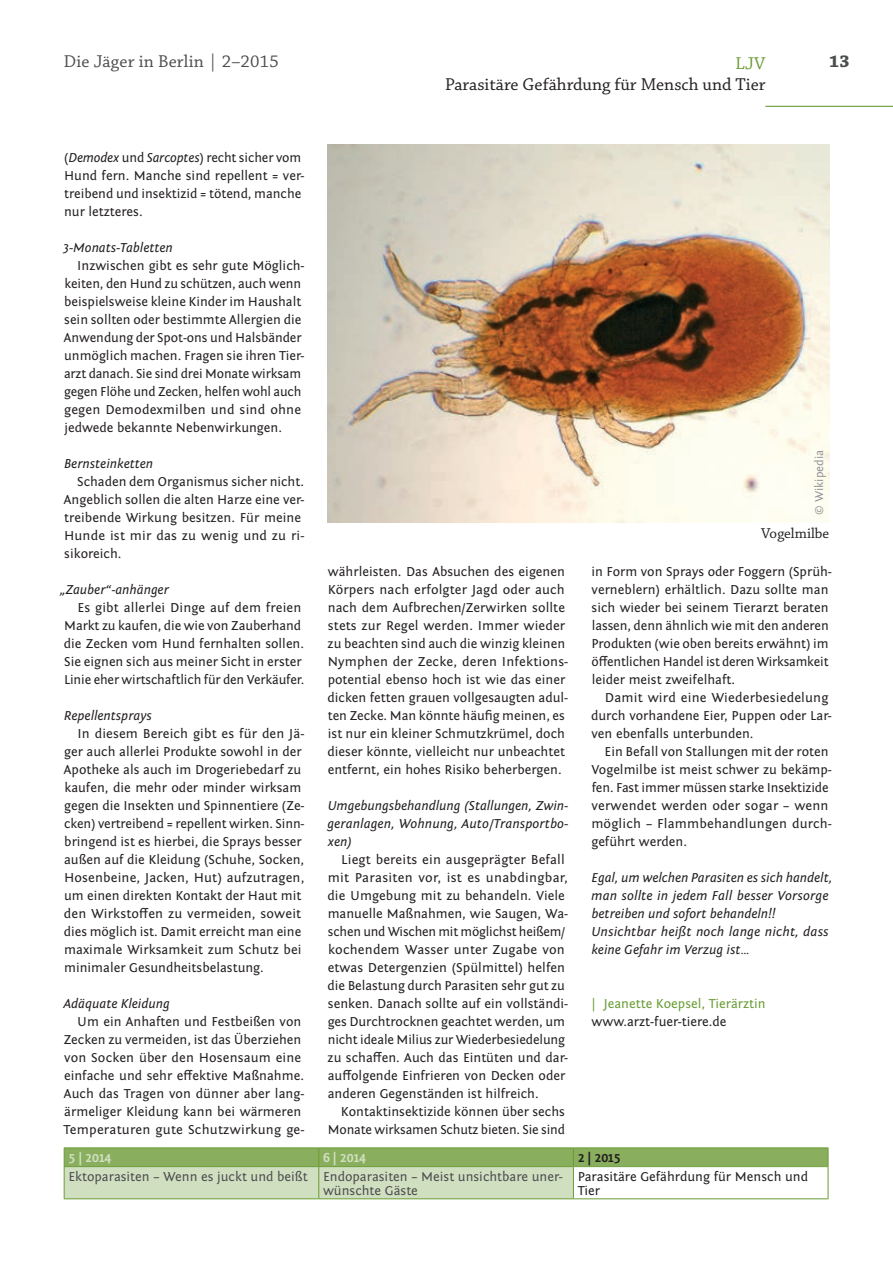
<style>
.page{position:relative;width:893px;height:1263px;background:#fff}
.page>*{position:absolute;margin:0;border:0;box-sizing:border-box;transform-origin:0 0}
.t1{font:18px "Chaparral Pro";color:#231f20}
.t2{font:18px "Chaparral Pro";letter-spacing:.01em;color:#4b4c4d}
.t3{font:18px "Chaparral Pro";color:#699c35}
.t4{font:700 18px "Chaparral Pro";color:#4b4c4d}
.t5{font:15px "Chaparral Pro";color:#231f20}
.t6{font:13.5px/18px "Fontin Sans";color:#231f20}
.t7{font:italic 13.5px/18px "Fontin Sans";color:#231f20;text-align:justify}
.t8{font:13.5px/13.5px "Fontin Sans";color:#4b4c4d}
.t9{font:13.5px "Fontin Sans";color:#699c35}
.t10{font:700 13.5px "Fontin Sans";color:#d1dfc1}
.t11{font:700 13.5px "Fontin Sans";color:#231f20}
.t12{font:12px "Fontin Sans";color:#939598}
.s1{font-style:italic}
</style>
<div class="page">
<hr style="left:765px;top:106px;width:128px;height:1px;background:#699c35">
<hr style="left:573px;top:1147px;width:255px;height:1px;background:#699c35">
<hr style="left:64px;top:1147px;width:255px;height:1px;background:#699c35">
<hr style="left:319px;top:1147px;width:254px;height:1px;background:#699c35">
<svg style="left:64px;top:1148px;width:765px;height:51px"></svg>
<hr style="left:573px;top:1166px;width:255px;height:1px;background:#699c35">
<hr style="left:828px;top:1167px;width:1px;height:31px;background:#699c35">
<hr style="left:573px;top:1198px;width:255px;height:1px;background:#699c35">
<hr style="left:318px;top:1167px;width:1px;height:31px;background:#699c35">
<hr style="left:319px;top:1166px;width:254px;height:1px;background:#699c35">
<hr style="left:573px;top:1167px;width:1px;height:31px;background:#699c35">
<hr style="left:319px;top:1198px;width:254px;height:1px;background:#699c35">
<img style="left:327px;top:144px;width:502px;height:379px">
<h1 class="t2" style="left:64px;top:52px;width:217px">Die Jäger in Berlin | 2–2015</h1>
<h1 class="t3" style="left:735px;top:53px;width:31px">LJV</h1>
<h1 class="t4" style="left:829px;top:51px;width:22px">13</h1>
<h1 class="t1" style="left:445px;top:75px;width:322px">Parasitäre Gefährdung für Mensch und Tier</h1>
<p class="t6" style="left:64px;top:149px;width:242px">(<span class="s1">Demodex</span> und <span class="s1">Sarcoptes</span>) recht sicher vom Hund fern. Manche sind repellent = ver&shy;treibend und insektizid = tötend, manche nur letzteres.</p>
<p class="t7" style="left:63px;top:239px;width:112px">3-Monats-Tabletten</p>
<p class="t6" style="left:64px;top:257px;width:242px;text-indent:13px">Inzwischen gibt es sehr gute Möglich&shy;keiten, den Hund zu schützen, auch wenn beispielsweise kleine Kinder im Haushalt sein sollten oder bestimmte Allergien die Anwendung der Spot-ons und Halsbänder unmöglich machen. Fragen sie ihren Tier&shy;arzt danach. Sie sind drei Monate wirksam gegen Flöhe und Zecken, helfen wohl auch gegen Demodexmilben und sind ohne jedwede bekannte Nebenwirkungen.</p>
<p class="t7" style="left:64px;top:455px;width:91px">Bernsteinketten</p>
<p class="t6" style="left:64px;top:473px;width:242px;text-indent:13px">Schaden dem Organismus sicher nicht.<br>Angeblich sollen die alten Harze eine ver&shy;treibende Wirkung besitzen. Für meine Hunde ist mir das zu wenig und zu ri&shy;sikoreich.</p>
<p class="t7" style="left:60px;top:581px;width:111px">„Zauber“-anhänger</p>
<p class="t6" style="left:64px;top:599px;width:242px;text-indent:14px">Es gibt allerlei Dinge auf dem freien Markt zu kaufen, die wie von Zauberhand die Zecken vom Hund fernhalten sollen.<br>Sie eignen sich aus meiner Sicht in erster Linie eher wirtschaftlich für den Verkäufer.</p>
<p class="t7" style="left:64px;top:707px;width:89px">Repellentsprays</p>
<p class="t6" style="left:64px;top:725px;width:242px;text-indent:14px">In diesem Bereich gibt es für den Jä&shy;ger auch allerlei Produkte sowohl in der Apotheke als auch im Drogeriebedarf zu kaufen, die mehr oder minder wirksam gegen die Insekten und Spinnentiere (Ze&shy;cken) vertreibend = repellent wirken. Sinn&shy;bringend ist es hierbei, die Sprays besser außen auf die Kleidung (Schuhe, Socken, Hosenbeine, Jacken, Hut) aufzutragen, um einen direkten Kontakt der Haut mit den Wirkstoffen zu vermeiden, soweit dies möglich ist. Damit erreicht man eine maximale Wirksamkeit zum Schutz bei minimaler Gesundheitsbelastung.</p>
<p class="t7" style="left:64px;top:995px;width:107px">Adäquate Kleidung</p>
<p class="t6" style="left:63px;top:1013px;width:243px;text-indent:14px">Um ein Anhaften und Festbeißen von Zecken zu vermeiden, ist das Überziehen von Socken über den Hosensaum eine einfache und sehr effektive Maßnahme.<br>Auch das Tragen von dünner aber lang&shy;ärmeliger Kleidung kann bei wärmeren Temperaturen gute Schutzwirkung ge-</p>
<p class="t6" style="left:327px;top:563px;width:242px">währleisten. Das Absuchen des eigenen Körpers nach erfolgter Jagd oder auch nach dem Aufbrechen/Zerwirken sollte stets zur Regel werden. Immer wieder zu beachten sind auch die winzig kleinen Nymphen der Zecke, deren Infektions&shy;potential ebenso hoch ist wie das einer dicken fetten grauen vollgesaugten adul&shy;ten Zecke. Man könnte häufig meinen, es ist nur ein kleiner Schmutzkrümel, doch dieser könnte, vielleicht nur unbeachtet entfernt, ein hohes Risiko beherbergen.</p>
<p class="t7" style="left:327px;top:797px;width:242px">Umgebungsbehandlung (Stallungen, Zwin&shy;geranlagen, Wohnung, Auto/Transportbo&shy;xen)</p>
<p class="t6" style="left:328px;top:851px;width:242px;text-indent:14px">Liegt bereits ein ausgeprägter Befall mit Parasiten vor, ist es unabdingbar, die Umgebung mit zu behandeln. Viele manuelle Maßnahmen, wie Saugen, Wa&shy;schen und Wischen mit möglichst heißem/ kochendem Wasser unter Zugabe von etwas Detergenzien (Spülmittel) helfen die Belastung durch Parasiten sehr gut zu senken. Danach sollte auf ein vollständi&shy;ges Durchtrocknen geachtet werden, um nicht ideale Milius zur Wiederbesiedelung zu schaffen. Auch das Eintüten und dar&shy;auffolgende Einfrieren von Decken oder anderen Gegenständen ist hilfreich.</p>
<p class="t6" style="left:328px;top:1103px;width:239px;text-align:right">Kontaktinsektizide können über sechs<br>Monate wirksamen Schutz bieten. Sie sind</p>
<p class="t12" style="left:812px;top:514px;width:66px;rotate:-90deg">© Wikipedia</p>
<p class="t5" style="left:761px;top:525px;width:70px">Vogelmilbe</p>
<p class="t6" style="left:591px;top:563px;width:242px">in Form von Sprays oder Foggern (Sprüh&shy;verneblern) erhältlich. Dazu sollte man sich wieder bei seinem Tierarzt beraten lassen, denn ähnlich wie mit den anderen Produkten (wie oben bereits erwähnt) im öffentlichen Handel ist deren Wirksamkeit leider meist zweifelhaft.</p>
<p class="t6" style="left:591px;top:689px;width:242px;text-indent:14px">Damit wird eine Wiederbesiedelung durch vorhandene Eier, Puppen oder Lar&shy;ven ebenfalls unterbunden.</p>
<p class="t6" style="left:591px;top:743px;width:242px;text-indent:13px">Ein Befall von Stallungen mit der roten Vogelmilbe ist meist schwer zu bekämp&shy;fen. Fast immer müssen starke Insektizide verwendet werden oder sogar – wenn möglich – Flammbehandlungen durch&shy;geführt werden.</p>
<p class="t7" style="left:591px;top:869px;width:242px;text-align:left">Egal, um welchen Parasiten es sich handelt, man sollte in jedem Fall besser Vorsorge betreiben und sofort behandeln!!<br>Unsichtbar heißt noch lange nicht, dass keine Gefahr im Verzug ist…</p>
<p class="t9" style="left:592px;top:996px;width:175px">| Jeanette Koepsel, Tierärztin</p>
<p class="t6" style="left:591px;top:1013px;width:136px">www.arzt-fuer-tiere.de</p>
<p class="t10" style="left:68px;top:1150px;width:45px">5 | 2014</p>
<p class="t10" style="left:323px;top:1150px;width:45px">6 | 2014</p>
<p class="t11" style="left:578px;top:1150px;width:45px">2 | 2015</p>
<p class="t8" style="left:323px;top:1170px;width:241px;text-indent:-255px">Ektoparasiten – Wenn es juckt und beißt Endoparasiten – Meist unsichtbare uner&shy;wünschte Gäste</p>
<p class="t6" style="left:578px;top:1170px;width:232px;line-height:13.5px">Parasitäre Gefährdung für Mensch und<br>Tier</p>
</div>
